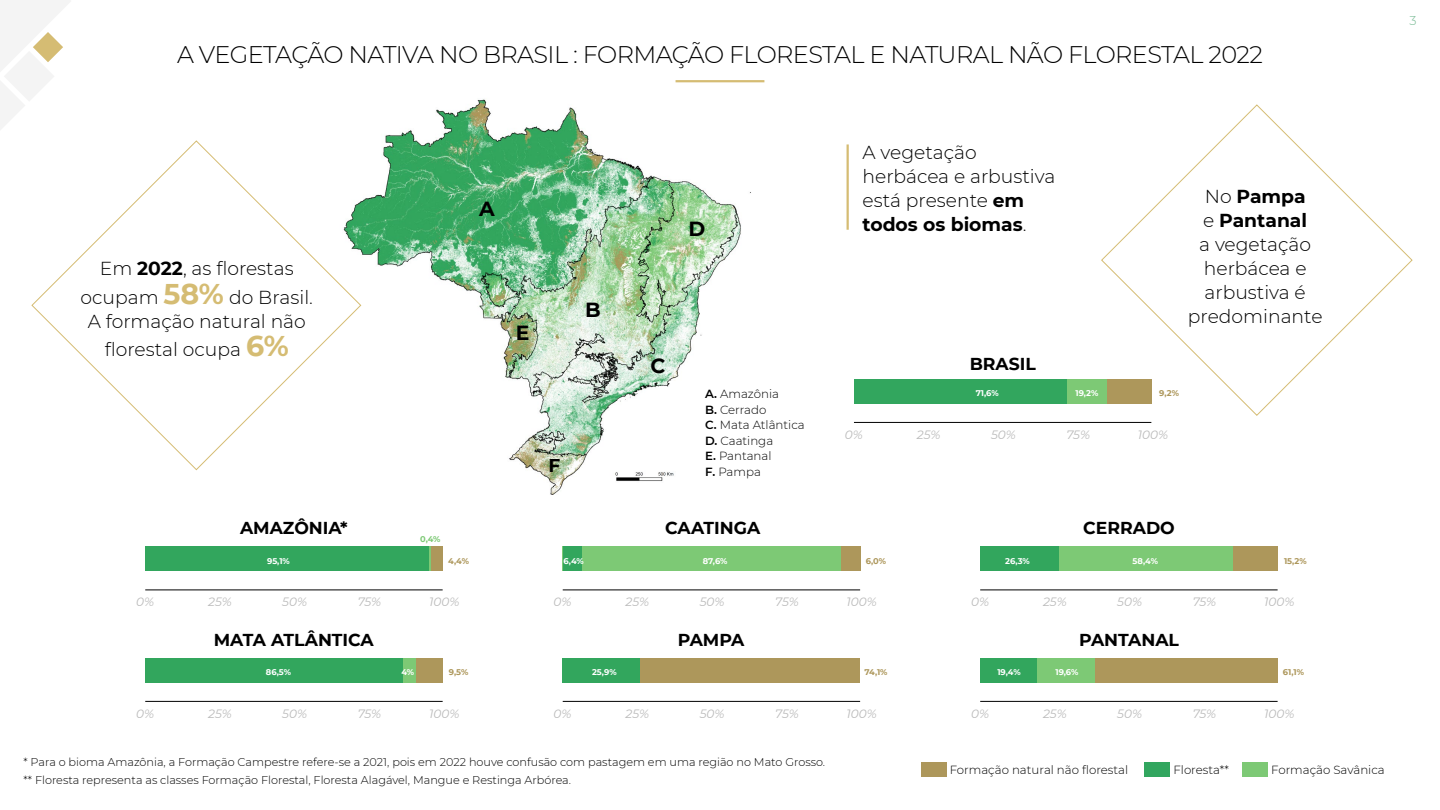
<style>
.page{position:relative;width:1440px;height:810px;background:#fff}
.page>*{position:absolute;margin:0;border:0;box-sizing:border-box;transform-origin:0 0}
.t1{font:300 24px "Montserrat";letter-spacing:-.025em;color:#000}
.t2{font:700 20.4px "Montserrat";color:#000}
.t3{font:300 18.75px/24px "Montserrat";color:#000;text-align:center}
.t4{font:700 18.45px "Montserrat";color:#000}
.t5{font:700 17.25px "Montserrat";color:#000}
.t6{font:300 12.75px "Montserrat";color:#78ba94}
.t7{font:italic 12.08px "Montserrat";color:#bababa}
.t8{font:300 11.77px/15.5px "Montserrat";color:#000}
.t9{font:300 11.25px/17.7px "Montserrat";color:#000}
.t10{font:700 8.32px "Montserrat";color:#fff}
.t11{font:700 8.32px "Montserrat";color:#ad975b}
.t12{font:700 8.32px "Montserrat";color:#7dc975}
.s1{font-weight:700}
.s2{font-weight:700;font-size:28.5px;color:#d5bc73}
.s3{font-weight:600}
</style>
<div class="page">
<img style="left:362px;top:99px;width:389px;height:396px">
<hr style="left:676px;top:80px;width:88px;height:2px;background:#d5bc73">
<svg style="left:0;top:0;width:70px;height:130px"></svg>
<svg style="left:31px;top:140px;width:331px;height:331px"></svg>
<svg style="left:1101px;top:104px;width:312px;height:312px"></svg>
<div style="left:396px;top:658px;width:47px;height:24px;background:#7dc975"></div>
<div style="left:980px;top:658px;width:123px;height:24px;background:#7dc975"></div>
<div style="left:563px;top:547px;width:278px;height:24px;background:#7dc975"></div>
<div style="left:145px;top:547px;width:286px;height:24px;background:#32a65d"></div>
<div style="left:431px;top:547px;width:12px;height:24px;background:#ad975b"></div>
<hr style="left:145px;top:590px;width:298px;height:1px;background:#000">
<div style="left:145px;top:658px;width:258px;height:24px;background:#32a65d"></div>
<div style="left:416px;top:658px;width:27px;height:24px;background:#ad975b"></div>
<hr style="left:145px;top:701px;width:298px;height:1px;background:#000">
<div style="left:563px;top:547px;width:18px;height:24px;background:#32a65d"></div>
<div style="left:841px;top:547px;width:19px;height:24px;background:#ad975b"></div>
<hr style="left:563px;top:590px;width:297px;height:1px;background:#000">
<div style="left:563px;top:658px;width:78px;height:24px;background:#32a65d"></div>
<div style="left:641px;top:658px;width:219px;height:24px;background:#ad975b"></div>
<hr style="left:563px;top:701px;width:297px;height:1px;background:#000">
<div style="left:980px;top:658px;width:57px;height:24px;background:#32a65d"></div>
<div style="left:1095px;top:658px;width:183px;height:24px;background:#ad975b"></div>
<hr style="left:980px;top:701px;width:298px;height:1px;background:#000">
<div style="left:980px;top:547px;width:253px;height:24px;background:#7dc975"></div>
<div style="left:1233px;top:547px;width:45px;height:24px;background:#ad975b"></div>
<hr style="left:980px;top:590px;width:298px;height:1px;background:#000">
<div style="left:921px;top:762px;width:26px;height:15px;background:#ad975b"></div>
<div style="left:1144px;top:762px;width:26px;height:15px;background:#32a65f"></div>
<div style="left:1242px;top:762px;width:26px;height:15px;background:#7dc975"></div>
<hr style="left:429px;top:547px;width:2px;height:24px;background:#7dc975">
<div style="left:980px;top:547px;width:78px;height:24px;background:#32a65d"></div>
<div style="left:854px;top:379px;width:253px;height:24px;background:#7dc975"></div>
<div style="left:1107px;top:379px;width:44px;height:24px;background:#ad975b"></div>
<hr style="left:854px;top:422px;width:297px;height:1px;background:#000">
<div style="left:854px;top:379px;width:213px;height:24px;background:#32a65e"></div>
<hr style="left:847px;top:144px;width:2px;height:86px;background:#d5bc73">
<h1 class="t1" style="left:177px;top:38px;width:1087px">A VEGETAÇÃO NATIVA NO BRASIL : FORMAÇÃO FLORESTAL E NATURAL NÃO FLORESTAL 2022</h1>
<p class="t6" style="left:1409px;top:12px;width:9px">3</p>
<h3 class="t3" style="left:81px;top:254px;width:234px;line-height:28.5px">Em <span class="s1">2022</span>, as florestas ocupam <span class="s2">58%</span> do Brasil.</h3>
<h3 class="t3" style="left:88px;top:306px;width:220px;line-height:28.5px">A formação natural não florestal ocupa <span class="s2">6%</span></h3>
<h2 class="t2" style="left:479px;top:194px;width:17px">A</h2>
<h3 class="t5" style="left:240px;top:516px;width:109px">AMAZÔNIA*</h3>
<p class="t12" style="left:420px;top:533px;width:22px">0,4%</p>
<p class="t10" style="left:267px;top:555px;width:24px">95,1%</p>
<p class="t11" style="left:448px;top:555px;width:22px">4,4%</p>
<p class="t7" style="left:358px;top:594px;width:25px">75%</p>
<p class="t7" style="left:429px;top:594px;width:32px">100%</p>
<p class="t7" style="left:136px;top:594px;width:19px">0%</p>
<p class="t7" style="left:208px;top:594px;width:25px">25%</p>
<p class="t7" style="left:282px;top:594px;width:26px">50%</p>
<h3 class="t5" style="left:214px;top:628px;width:162px">MATA ATLÂNTICA</h3>
<h2 class="t2" style="left:516px;top:318px;width:15px">E</h2>
<h2 class="t2" style="left:585px;top:295px;width:17px">B</h2>
<h3 class="t4" style="left:549px;top:452px;width:13px">F</h3>
<h2 class="t2" style="left:689px;top:214px;width:18px">D</h2>
<h3 class="t3" style="left:863px;top:139px;width:194px;text-align:left">A vegetação herbácea e arbustiva está presente <span class="s1">em todos os biomas</span>.</h3>
<h3 class="t3" style="left:1188px;top:184px;width:136px">No <span class="s1">Pampa<br></span>e <span class="s1">Pantanal<br></span>a vegetação herbácea e arbustiva é predominante</h3>
<h2 class="t2" style="left:651px;top:352px;width:16px">C</h2>
<h3 class="t5" style="left:970px;top:352px;width:68px">BRASIL</h3>
<p class="t8" style="left:705px;top:386px;width:101px"><span class="s3">A.</span> Amazônia<br><span class="s3">B.</span> Cerrado<br><span class="s3">C.</span> Mata Atlântica<br><span class="s3">D.</span> Caatinga<br><span class="s3">E.</span> Pantanal<br><span class="s3">F.</span> Pampa</p>
<p class="t10" style="left:976px;top:387px;width:24px">71,6%</p>
<p class="t10" style="left:1075px;top:387px;width:24px">19,2%</p>
<p class="t11" style="left:1159px;top:387px;width:21px">9,2%</p>
<p class="t7" style="left:845px;top:426px;width:19px">0%</p>
<p class="t7" style="left:917px;top:426px;width:25px">25%</p>
<p class="t7" style="left:991px;top:426px;width:26px">50%</p>
<p class="t7" style="left:1066px;top:426px;width:25px">75%</p>
<p class="t7" style="left:1138px;top:426px;width:32px">100%</p>
<h3 class="t5" style="left:665px;top:516px;width:97px">CAATINGA</h3>
<h3 class="t5" style="left:1083px;top:516px;width:93px">CERRADO</h3>
<p class="t10" style="left:563px;top:555px;width:22px">6,4%</p>
<p class="t10" style="left:1005px;top:555px;width:26px">26,3%</p>
<p class="t10" style="left:703px;top:555px;width:26px">87,6%</p>
<p class="t11" style="left:866px;top:555px;width:22px">6,0%</p>
<p class="t7" style="left:775px;top:594px;width:25px">75%</p>
<p class="t7" style="left:847px;top:594px;width:32px">100%</p>
<p class="t10" style="left:1133px;top:555px;width:27px">58,4%</p>
<p class="t11" style="left:1284px;top:555px;width:24px">15,2%</p>
<p class="t7" style="left:1193px;top:594px;width:25px">75%</p>
<p class="t7" style="left:1264px;top:594px;width:32px">100%</p>
<p class="t7" style="left:554px;top:594px;width:19px">0%</p>
<p class="t7" style="left:626px;top:594px;width:25px">25%</p>
<p class="t7" style="left:700px;top:594px;width:26px">50%</p>
<p class="t7" style="left:971px;top:594px;width:19px">0%</p>
<p class="t7" style="left:1043px;top:594px;width:25px">25%</p>
<p class="t7" style="left:1117px;top:594px;width:26px">50%</p>
<h3 class="t5" style="left:678px;top:628px;width:68px">PAMPA</h3>
<h3 class="t5" style="left:1079px;top:628px;width:101px">PANTANAL</h3>
<p class="t10" style="left:266px;top:666px;width:27px">86,5%</p>
<p class="t11" style="left:449px;top:666px;width:21px">9,5%</p>
<p class="t7" style="left:358px;top:705px;width:25px">75%</p>
<p class="t7" style="left:429px;top:705px;width:32px">100%</p>
<p class="t10" style="left:592px;top:666px;width:26px">25,9%</p>
<p class="t11" style="left:865px;top:666px;width:25px">74,1%</p>
<p class="t7" style="left:775px;top:705px;width:25px">75%</p>
<p class="t7" style="left:847px;top:705px;width:32px">100%</p>
<p class="t7" style="left:971px;top:705px;width:19px">0%</p>
<p class="t7" style="left:1043px;top:705px;width:25px">25%</p>
<p class="t7" style="left:1117px;top:705px;width:26px">50%</p>
<p class="t10" style="left:1055px;top:666px;width:24px">19,6%</p>
<p class="t11" style="left:1283px;top:666px;width:23px">61,1%</p>
<p class="t7" style="left:1193px;top:705px;width:25px">75%</p>
<p class="t7" style="left:1264px;top:705px;width:32px">100%</p>
<p class="t10" style="left:402px;top:666px;width:14px">4%</p>
<p class="t10" style="left:997px;top:666px;width:25px">19,4%</p>
<p class="t7" style="left:136px;top:705px;width:19px">0%</p>
<p class="t7" style="left:208px;top:705px;width:25px">25%</p>
<p class="t7" style="left:282px;top:705px;width:26px">50%</p>
<p class="t7" style="left:554px;top:705px;width:19px">0%</p>
<p class="t7" style="left:626px;top:705px;width:25px">25%</p>
<p class="t7" style="left:700px;top:705px;width:26px">50%</p>
<p class="t9" style="left:23px;top:753px;width:803px">* Para o bioma Amazônia, a Formação Campestre refere-se a 2021, pois em 2022 houve confusão com pastagem em uma região no Mato Grosso. ** Floresta representa as classes Formação Florestal, Floresta Alagável, Mangue e Restinga Arbórea.</p>
<p class="t8" style="left:950px;top:761px;width:180px">Formação natural não florestal</p>
<p class="t8" style="left:1173px;top:761px;width:57px">Floresta**</p>
<p class="t8" style="left:1271px;top:762px;width:115px">Formação Savânica</p>
</div>
